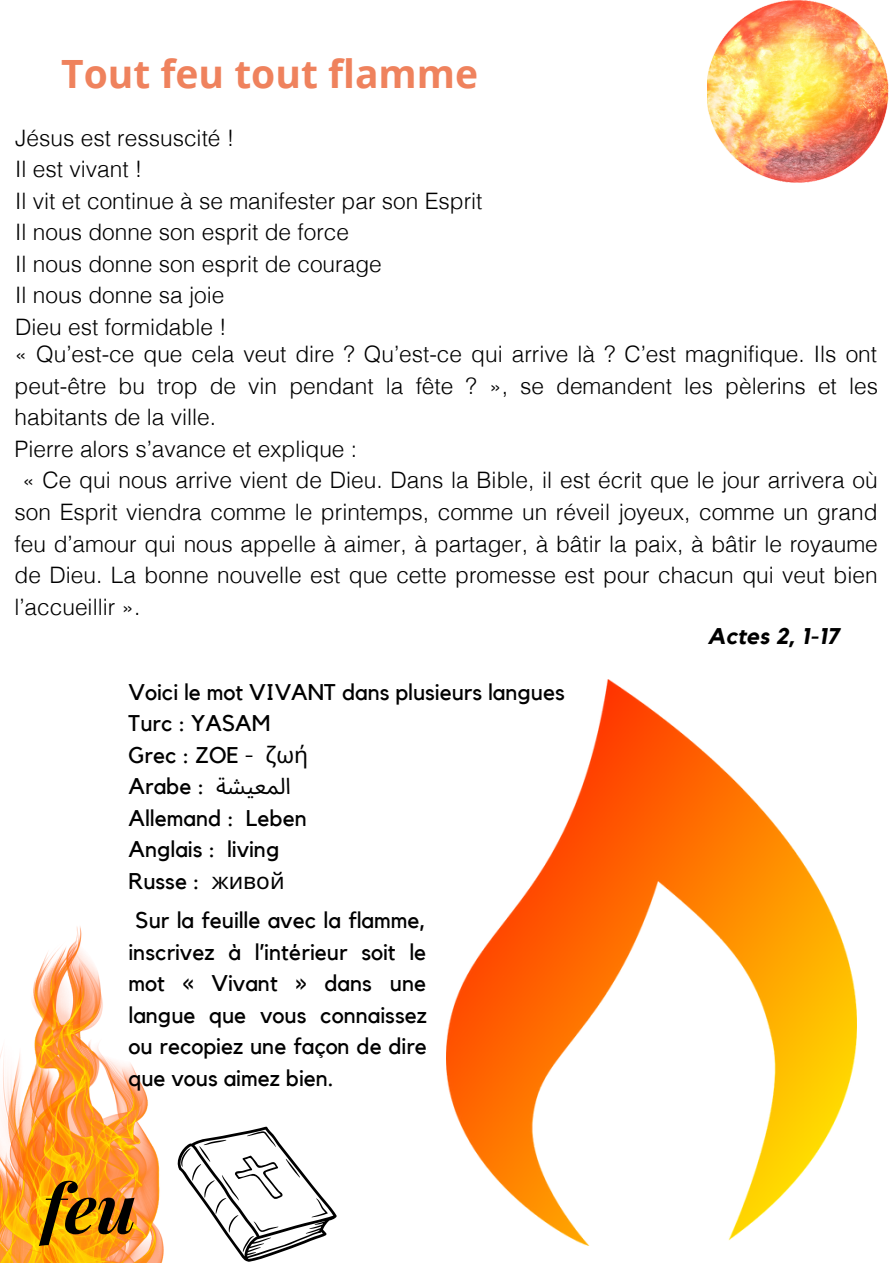
<style>
.page{position:relative;width:893px;height:1264px;background:#fff}
.page>*{position:absolute;margin:0;border:0;box-sizing:border-box;transform-origin:0 0}
.t1{font:italic 700 67.2px "Playfair Display";color:#000}
.t2{font:700 39px "Open Sans";color:#ef825d}
.t3{font:300 22.65px/31.5px "Helvetica";color:#000}
.t4{font:22.65px/31.5px "Kollektif";color:#000}
.t5{font:italic 700 22.65px "Kollektif";color:#000}
.t6{font:22.65px "Noto Sans Arabic";color:#000}
.s1{font-family:"Noto Sans"}
</style>
<div class="page">
<img style="left:0;top:926px;width:164px;height:336px">
<img style="left:707px;top:0;width:182px;height:182px">
<svg style="left:177px;top:1126px;width:160px;height:135px"></svg>
<img style="left:446px;top:679px;width:410px;height:566px">
<h2 class="t2" style="left:61px;top:47px;width:418px">Tout feu tout flamme</h2>
<p class="t3" style="left:15px;top:124px;width:469px">Jésus est ressuscité !<br>Il est vivant !<br>Il vit et continue à se manifester par son Esprit<br>Il nous donne son esprit de force<br>Il nous donne son esprit de courage<br>Il nous donne sa joie<br>Dieu est formidable !</p>
<p class="t3" style="left:15px;top:340px;width:864px">« Qu’est-ce que cela veut dire ? Qu’est-ce qui arrive là ? C’est magnifique. Ils ont</p>
<p class="t3" style="left:15px;top:372px;width:864px">peut-être bu trop de vin pendant la fête ? », se demandent les pèlerins et les</p>
<p class="t3" style="left:15px;top:403px;width:203px">habitants de la ville.</p>
<p class="t3" style="left:15px;top:435px;width:344px">Pierre alors s’avance et explique :</p>
<p class="t3" style="left:22px;top:466px;width:849px">« Ce qui nous arrive vient de Dieu. Dans la Bible, il est écrit que le jour arrivera où</p>
<p class="t3" style="left:15px;top:498px;width:864px">son Esprit viendra comme le printemps, comme un réveil joyeux, comme un grand</p>
<p class="t3" style="left:15px;top:529px;width:864px">feu d’amour qui nous appelle à aimer, à partager, à bâtir la paix, à bâtir le royaume</p>
<p class="t3" style="left:15px;top:561px;width:864px">de Dieu. La bonne nouvelle est que cette promesse est pour chacun qui veut bien</p>
<p class="t3" style="left:15px;top:593px;width:127px">l’accueillir ».</p>
<p class="t4" style="left:128px;top:677px;width:438px">Voici le mot VIVANT dans plusieurs langues<br>Turc : YASAM<br>Grec : ZOE - <span class="s1">ζωή</span></p>
<p class="t6" style="left:216px;top:773px;width:76px">شة ا ل معي</p>
<p class="t4" style="left:128px;top:771px;width:180px">Arabe :<br>Allemand : Leben<br>Anglais : living<br>Russe : <span class="s1">живой</span></p>
<p class="t4" style="left:128px;top:905px;width:300px;text-align:justify;text-indent:7px">Sur la feuille avec la flamme, inscrivez à l’intérieur soit le mot « Vivant » dans une langue que vous connaissez ou recopiez une façon de dire que vous aimez bien.</p>
<h1 class="t1" style="left:42px;top:1160px;width:96px">feu</h1>
<p class="t5" style="left:707px;top:625px;width:133px">Actes 2, 1-17</p>
</div>
